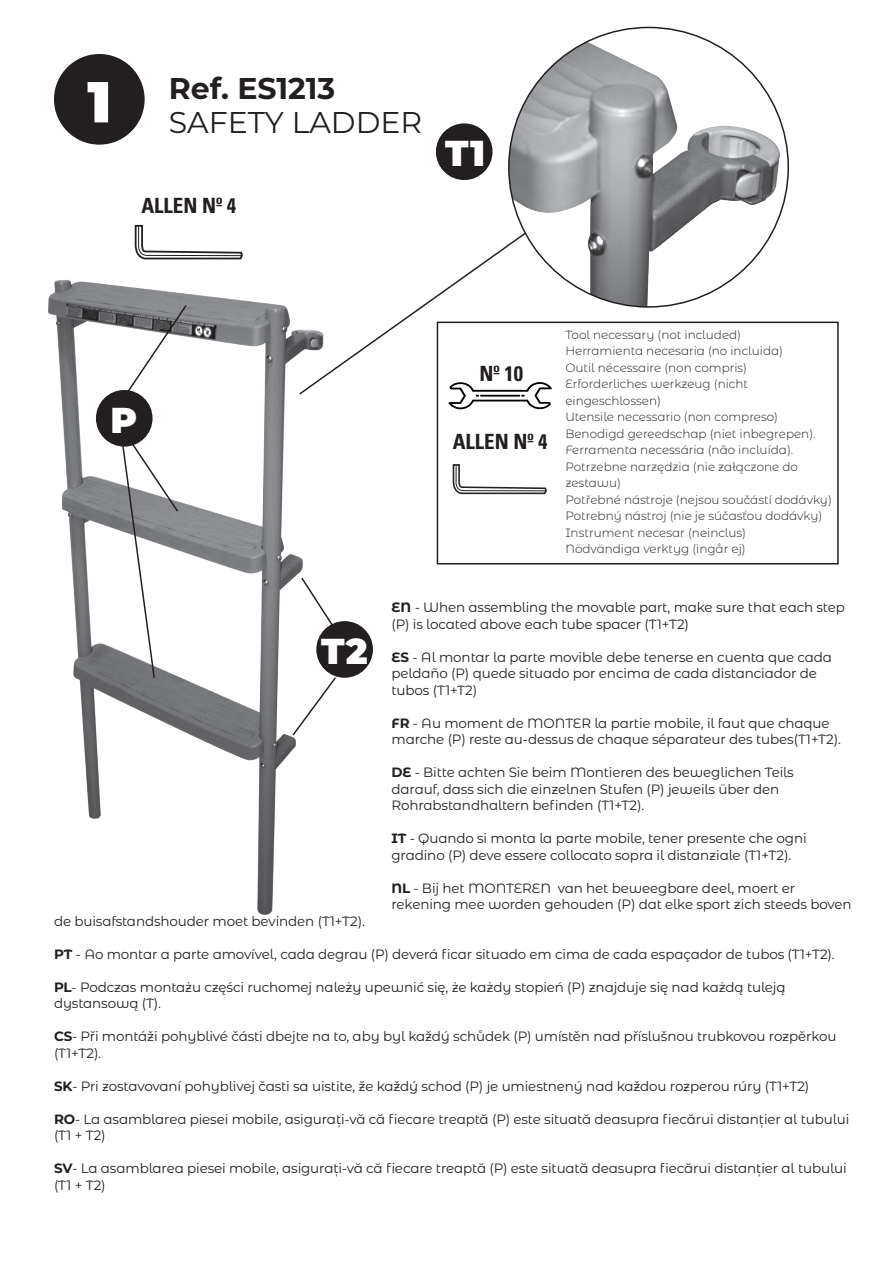
<style>
.page{position:relative;width:893px;height:1263px;background:#fff}
.page>*{position:absolute;margin:0;border:0;box-sizing:border-box;transform-origin:0 0}
.t1{font:900 57.6px "Montserrat";color:#fff}
.t2{font:900 36px "Montserrat";color:#fff}
.t3{font:30px "Montserrat";color:#231f20}
.t4{font:700 30px "Montserrat";color:#231f20}
.t5{font:700 condensed 21px "Univers";color:#231f20}
.t6{font:13.5px/16.5px "Montserrat Alternates";letter-spacing:-.01em;color:#231f20}
.t7{font:300 12px/16.5px "Montserrat Alternates";color:#231f20}
.s1{font-weight:700}
</style>
<div class="page">
<img style="left:48px;top:280px;width:283px;height:635px">
<div style="left:54px;top:54px;width:91px;height:91px;background:#231f20;border-radius:50%"></div>
<svg style="left:124px;top:303px;width:64px;height:94px"></svg>
<div style="left:96px;top:390px;width:57px;height:57px;background:#231f20;border-radius:50%"></div>
<svg style="left:121px;top:439px;width:59px;height:240px"></svg>
<svg style="left:134px;top:224px;width:109px;height:36px"></svg>
<svg style="left:452px;top:464px;width:95px;height:31px"></svg>
<div style="left:437px;top:322px;width:402px;height:242px;border:2px solid #231f20"></div>
<div style="left:316px;top:621px;width:57px;height:57px;background:#231f20;border-radius:50%"></div>
<div style="left:436px;top:123px;width:56px;height:57px;background:#231f20;border-radius:50%"></div>
<svg style="left:298px;top:231px;width:254px;height:180px"></svg>
<svg style="left:291px;top:676px;width:46px;height:61px"></svg>
<svg style="left:300px;top:576px;width:37px;height:55px"></svg>
<img style="left:509px;top:27px;width:279px;height:280px;border-radius:140px">
<p class="t1" style="left:87px;top:59px;width:26px">1</p>
<p class="t4" style="left:169px;top:67px;width:168px">Ref. ES1213</p>
<p class="t3" style="left:169px;top:101px;width:255px">SAFETY LADDER</p>
<p class="t5" style="left:141px;top:192px;width:96px">ALLEN Nº 4</p>
<p class="t2" style="left:445px;top:126px;width:42px">T1</p>
<p class="t2" style="left:111px;top:393px;width:28px">P</p>
<p class="t5" style="left:480px;top:360px;width:45px">Nº 10</p>
<p class="t5" style="left:453px;top:429px;width:96px">ALLEN Nº 4</p>
<p class="t7" style="left:565px;top:326px;width:177px">Tool necessary (not included)</p>
<p class="t7" style="left:565px;top:342px;width:219px">Herramienta necesaria (no incluida)</p>
<p class="t7" style="left:565px;top:359px;width:183px">Outil nécessaire (non compris)</p>
<p class="t7" style="left:565px;top:375px;width:184px">Erforderliches werkzeug (nicht eingeschlossen)</p>
<p class="t7" style="left:565px;top:408px;width:214px">Utensile necessario (non compreso)</p>
<p class="t7" style="left:565px;top:425px;width:252px">Benodigd gereedschap (niet inbegrepen).</p>
<p class="t7" style="left:565px;top:441px;width:229px">Ferramenta necessária (não incluída).</p>
<p class="t7" style="left:565px;top:458px;width:234px">Potrzebne narzędzia (nie załączone do zestawu)</p>
<p class="t7" style="left:565px;top:491px;width:268px">Potřebné nástroje (nejsou součástí dodávky)</p>
<p class="t7" style="left:565px;top:507px;width:258px">Potrebný nástroj (nie je súčasťou dodávky)<br>Instrument necesar (neinclus)</p>
<p class="t7" style="left:565px;top:540px;width:182px">Nödvändiga verktyg (ingår ej)</p>
<p class="t2" style="left:321px;top:624px;width:48px">T2</p>
<p class="t6" style="left:392px;top:599px;width:455px"><span class="s1">EN</span> - When assembling the movable part, make sure that each step (P) is located above each tube spacer (T1+T2)</p>
<p class="t6" style="left:392px;top:648px;width:442px"><span class="s1">ES</span> - Al montar la parte movible debe tenerse en cuenta que cada peldaño (P) quede situado por encima de cada distanciador de tubos (T1+T2)</p>
<p class="t6" style="left:392px;top:714px;width:451px"><span class="s1">FR</span> - Au moment de MONTER la partie mobile, il faut que chaque marche (P) reste au-dessus de chaque séparateur des tubes(T1+T2).</p>
<p class="t6" style="left:392px;top:764px;width:404px"><span class="s1">DE</span> - Bitte achten Sie beim Montieren des beweglichen Teils darauf, dass sich die einzelnen Stufen (P) jeweils über den<br>Rohrabstandhaltern befinden (T1+T2).</p>
<p class="t6" style="left:392px;top:830px;width:417px"><span class="s1">IT</span> - Quando si monta la parte mobile, tener presente che ogni gradino (P) deve essere collocato sopra il distanziale (T1+T2).</p>
<p class="t6" style="left:392px;top:879px;width:462px"><span class="s1">NL</span> - Bij het MONTEREN van het beweegbare deel, moert er rekening mee worden gehouden (P) dat elke sport zich steeds boven</p>
<p class="t6" style="left:54px;top:912px;width:312px">de buisafstandshouder moet bevinden (T1+T2).</p>
<p class="t6" style="left:54px;top:945px;width:782px"><span class="s1">PT</span> - Ao montar a parte amovível, cada degrau (P) deverá ficar situado em cima de cada espaçador de tubos (T1+T2).</p>
<p class="t6" style="left:54px;top:978px;width:733px"><span class="s1">PL</span>- Podczas montażu części ruchomej należy upewnić się, że każdy stopień (P) znajduje się nad każdą tuleją dystansową (T).</p>
<p class="t6" style="left:54px;top:1028px;width:784px"><span class="s1">CS</span>- Při montáži pohyblivé části dbejte na to, aby byl každý schůdek (P) umístěn nad příslušnou trubkovou rozpěrkou (T1+T2).</p>
<p class="t6" style="left:54px;top:1077px;width:757px"><span class="s1">SK</span>- Pri zostavovaní pohyblivej časti sa uistite, že každý schod (P) je umiestnený nad každou rozperou rúry (T1+T2)</p>
<p class="t6" style="left:54px;top:1110px;width:797px"><span class="s1">RO</span>- La asamblarea piesei mobile, asigurați-vă că fiecare treaptă (P) este situată deasupra fiecărui distanțier al tubului (T1 + T2)</p>
<p class="t6" style="left:54px;top:1160px;width:794px"><span class="s1">SV</span>- La asamblarea piesei mobile, asigurați-vă că fiecare treaptă (P) este situată deasupra fiecărui distanțier al tubului (T1 + T2)</p>
</div>
